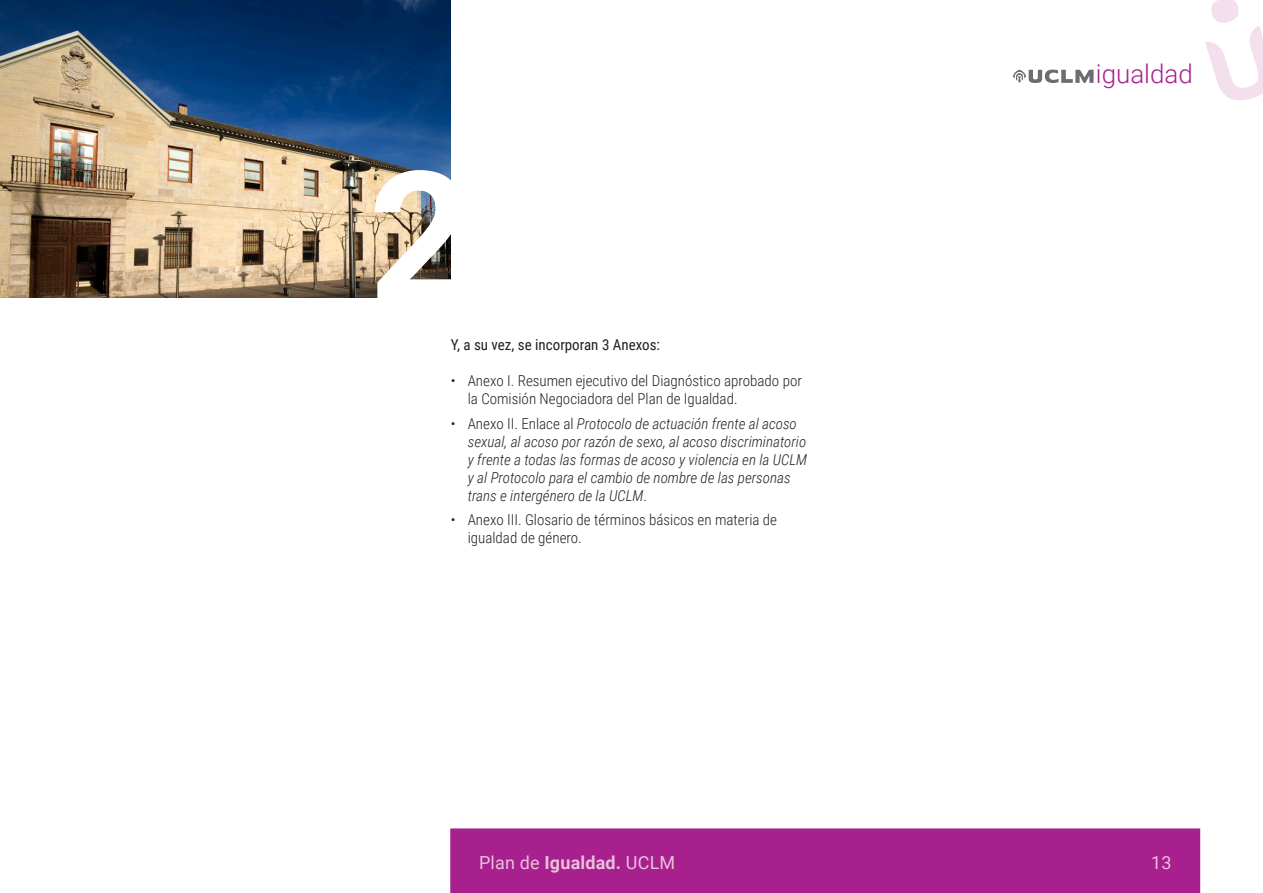
<style>
.page{position:relative;width:1263px;height:893px;background:#fff}
.page>*{position:absolute;margin:0;border:0;box-sizing:border-box;transform-origin:0 0}
.t1{font:300 25.95px "Roboto";color:#a7208d}
.t2{font:18px "Roboto";letter-spacing:.01em;color:#eac0dc}
.t3{font:italic 300 15px/18px "Roboto Condensed";color:#231f20}
.t4{font:300 15px/18px "Roboto Condensed";color:#231f20}
.Texto{font:15px "Roboto Condensed";color:#231f20}
.s1{font-style:normal}
.s2{font-weight:700}
</style>
<div class="page">
<svg style="left:1205px;top:0;width:58px;height:101px"></svg>
<svg style="left:1013px;top:70px;width:80px;height:13px"></svg>
<div style="left:450px;top:828px;width:750px;height:65px;background:#a7208d;border:2px solid #a7208d"></div>
<img style="left:0;top:0;width:451px;height:298px">
<img style="left:375px;top:170px;width:76px;height:128px">
<p class="Texto" style="left:451px;top:335px;width:211px">Y, a su vez, se incorporan 3 Anexos:</p>
<p class="t4" style="left:468px;top:372px;width:336px;text-indent:-17px">• Anexo I. Resumen ejecutivo del Diagnóstico aprobado por la Comisión Negociadora del Plan de Igualdad.</p>
<p class="t3" style="left:468px;top:414px;width:341px;text-indent:-17px"><span class="s1">• Anexo II. Enlace al</span> Protocolo de actuación frente al acoso sexual, al acoso por razón de sexo, al acoso discriminatorio y frente a todas las formas de acoso y violencia en la UCLM y al Protocolo para el cambio de nombre de las personas trans e intergénero de la UCLM<span class="s1">.</span></p>
<p class="t4" style="left:468px;top:510px;width:311px;text-indent:-17px">• Anexo III. Glosario de términos básicos en materia de igualdad de género.</p>
<h1 class="t1" style="left:1096px;top:56px;width:98px">igualdad</h1>
<p class="t2" style="left:479px;top:850px;width:198px">Plan de <span class="s2">Igualdad.</span> UCLM</p>
<p class="t2" style="left:1151px;top:850px;width:22px">13</p>
</div>
